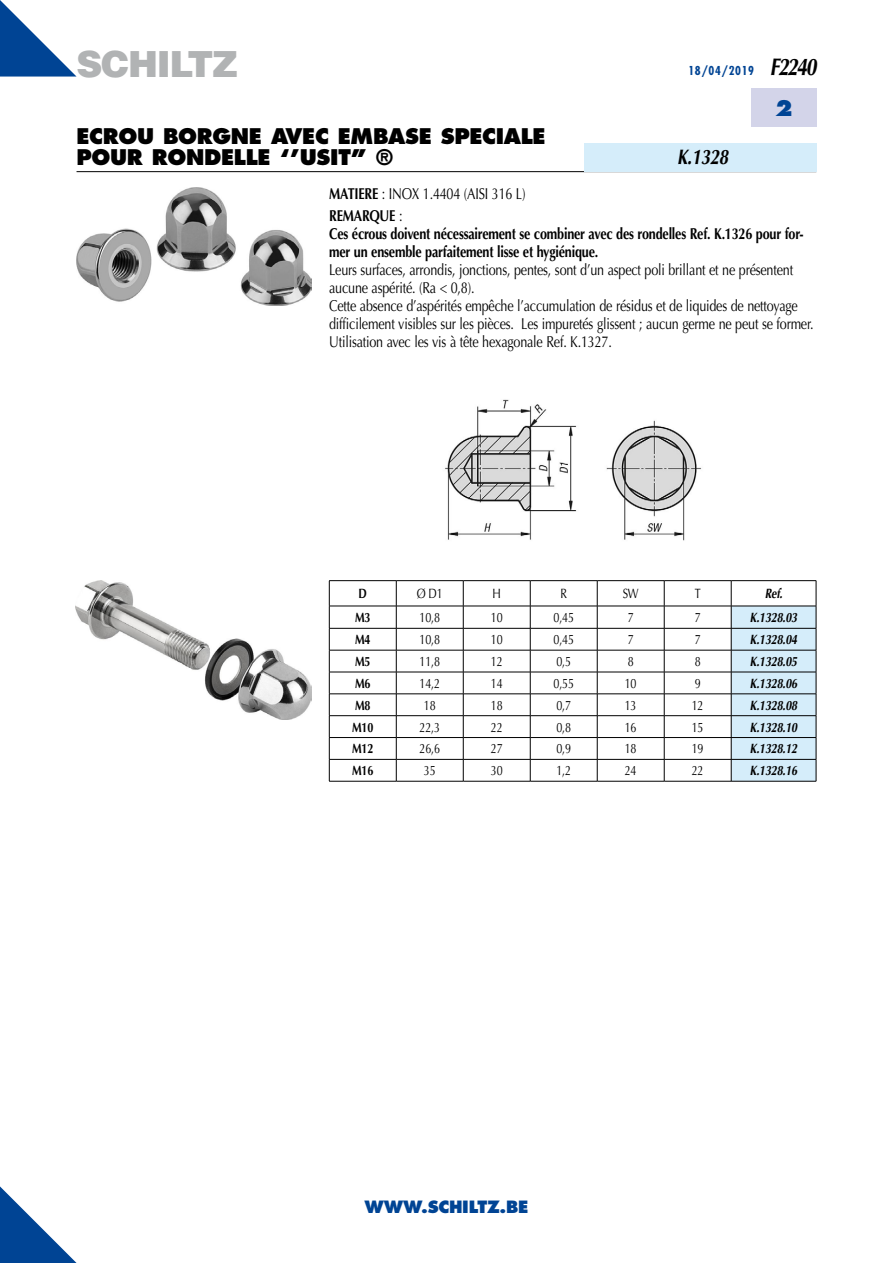
<style>
.page{position:relative;width:893px;height:1263px;background:#fff}
.page>*{position:absolute;margin:0;border:0;box-sizing:border-box;transform-origin:0 0}
.t1{font:900 36px "Helvetica";letter-spacing:-.035em;color:#b1b3b4}
.t2{font:italic 700 24px "Optima";letter-spacing:-.075em;color:#000;scale:.8 1}
.t3{font:800 21px/21px "Futura";letter-spacing:-.015em;color:#000}
.t4{font:italic 700 21px "Optima";color:#000;scale:.8 1}
.t5{font:800 21px "Futura";color:#004494}
.t6{font:800 16.5px "Futura";letter-spacing:-.015em;color:#004494}
.t7{font:15.75px/18px "Optima";letter-spacing:-.015em;color:#000;scale:.8 1}
.t8{font:700 15.75px/18px "Optima";letter-spacing:-.015em;color:#000;scale:.8 1}
.t9{font:13.5px "Optima";letter-spacing:-.015em;color:#000;scale:.8 1}
.t10{font:italic 700 13.5px "Optima";letter-spacing:-.015em;color:#000;scale:.8 1}
.t11{font:700 13.5px "Optima";letter-spacing:-.015em;color:#000;scale:.8 1}
.t12{font:700 condensed 12px "Futura";letter-spacing:.05em;color:#004494}
.s1{font-weight:700}
</style>
<div class="page">
<svg style="left:0;top:1186px;width:77px;height:77px"></svg>
<hr style="left:77px;top:171px;width:739px;height:1px;background:#000">
<div style="left:751px;top:89px;width:65px;height:38px;background:#d3d4e9"></div>
<svg style="left:0;top:0;width:77px;height:77px"></svg>
<div style="left:584px;top:143px;width:232px;height:28px;background:#d5edfa"></div>
<img style="left:76px;top:187px;width:235px;height:118px">
<img style="left:445px;top:399px;width:257px;height:142px">
<svg style="left:330px;top:581px;width:401px;height:200px"></svg>
<svg style="left:330px;top:607px;width:401px;height:152px"></svg>
<hr style="left:329px;top:580px;width:67px;height:1px;background:#000">
<hr style="left:396px;top:580px;width:67px;height:1px;background:#000">
<hr style="left:463px;top:580px;width:67px;height:1px;background:#000">
<hr style="left:530px;top:580px;width:67px;height:1px;background:#000">
<hr style="left:597px;top:580px;width:67px;height:1px;background:#000">
<hr style="left:664px;top:580px;width:67px;height:1px;background:#000">
<hr style="left:731px;top:580px;width:85px;height:1px;background:#000">
<hr style="left:329px;top:606px;width:67px;height:1px;background:#000">
<hr style="left:396px;top:606px;width:67px;height:1px;background:#000">
<hr style="left:463px;top:606px;width:67px;height:1px;background:#000">
<hr style="left:530px;top:606px;width:67px;height:1px;background:#000">
<hr style="left:597px;top:606px;width:67px;height:1px;background:#000">
<hr style="left:664px;top:606px;width:67px;height:1px;background:#000">
<hr style="left:329px;top:628px;width:67px;height:1px;background:#000">
<hr style="left:396px;top:628px;width:67px;height:1px;background:#000">
<hr style="left:463px;top:628px;width:67px;height:1px;background:#000">
<hr style="left:530px;top:628px;width:67px;height:1px;background:#000">
<hr style="left:597px;top:628px;width:67px;height:1px;background:#000">
<hr style="left:664px;top:628px;width:67px;height:1px;background:#000">
<hr style="left:329px;top:650px;width:67px;height:1px;background:#000">
<hr style="left:396px;top:650px;width:67px;height:1px;background:#000">
<hr style="left:463px;top:650px;width:67px;height:1px;background:#000">
<hr style="left:530px;top:650px;width:67px;height:1px;background:#000">
<hr style="left:597px;top:650px;width:67px;height:1px;background:#000">
<hr style="left:664px;top:650px;width:67px;height:1px;background:#000">
<hr style="left:329px;top:672px;width:67px;height:1px;background:#000">
<hr style="left:396px;top:672px;width:67px;height:1px;background:#000">
<hr style="left:463px;top:672px;width:67px;height:1px;background:#000">
<hr style="left:530px;top:672px;width:67px;height:1px;background:#000">
<hr style="left:597px;top:672px;width:67px;height:1px;background:#000">
<hr style="left:664px;top:672px;width:67px;height:1px;background:#000">
<hr style="left:329px;top:694px;width:67px;height:1px;background:#000">
<hr style="left:396px;top:694px;width:67px;height:1px;background:#000">
<hr style="left:463px;top:694px;width:67px;height:1px;background:#000">
<hr style="left:530px;top:694px;width:67px;height:1px;background:#000">
<hr style="left:597px;top:694px;width:67px;height:1px;background:#000">
<hr style="left:664px;top:694px;width:67px;height:1px;background:#000">
<hr style="left:329px;top:715px;width:67px;height:1px;background:#000">
<hr style="left:396px;top:715px;width:67px;height:1px;background:#000">
<hr style="left:463px;top:715px;width:67px;height:1px;background:#000">
<hr style="left:530px;top:715px;width:67px;height:1px;background:#000">
<hr style="left:597px;top:715px;width:67px;height:1px;background:#000">
<hr style="left:664px;top:715px;width:67px;height:1px;background:#000">
<hr style="left:329px;top:737px;width:67px;height:1px;background:#000">
<hr style="left:396px;top:737px;width:67px;height:1px;background:#000">
<hr style="left:463px;top:737px;width:67px;height:1px;background:#000">
<hr style="left:530px;top:737px;width:67px;height:1px;background:#000">
<hr style="left:597px;top:737px;width:67px;height:1px;background:#000">
<hr style="left:664px;top:737px;width:67px;height:1px;background:#000">
<hr style="left:329px;top:759px;width:67px;height:1px;background:#000">
<svg style="left:329px;top:581px;width:1px;height:200px"></svg>
<hr style="left:396px;top:759px;width:67px;height:1px;background:#000">
<svg style="left:396px;top:581px;width:1px;height:200px"></svg>
<hr style="left:463px;top:759px;width:67px;height:1px;background:#000">
<svg style="left:463px;top:581px;width:1px;height:200px"></svg>
<hr style="left:530px;top:759px;width:67px;height:1px;background:#000">
<svg style="left:530px;top:581px;width:1px;height:200px"></svg>
<hr style="left:597px;top:759px;width:67px;height:1px;background:#000">
<svg style="left:597px;top:581px;width:1px;height:200px"></svg>
<hr style="left:664px;top:759px;width:67px;height:1px;background:#000">
<hr style="left:329px;top:781px;width:67px;height:1px;background:#000">
<hr style="left:396px;top:781px;width:67px;height:1px;background:#000">
<hr style="left:463px;top:781px;width:67px;height:1px;background:#000">
<hr style="left:530px;top:781px;width:67px;height:1px;background:#000">
<hr style="left:597px;top:781px;width:67px;height:1px;background:#000">
<hr style="left:664px;top:781px;width:67px;height:1px;background:#000">
<svg style="left:664px;top:581px;width:1px;height:200px"></svg>
<svg style="left:731px;top:581px;width:86px;height:200px"></svg>
<hr style="left:731px;top:781px;width:85px;height:1px;background:#000">
<img style="left:75px;top:580px;width:236px;height:140px">
<h1 class="t1" style="left:77px;top:40px;width:163px">SCHILTZ</h1>
<h2 class="t2" style="left:770px;top:52px;width:60px">F2240</h2>
<h3 class="t5" style="left:775px;top:95px;width:19px">2</h3>
<p class="t12" style="left:688px;top:63px;width:67px">18/04/2019</p>
<h3 class="t3" style="left:77px;top:125px;width:471px">ECROU BORGNE AVEC EMBASE SPECIALE<br>POUR RONDELLE ‘’USIT’’ ®</h3>
<p class="t7" style="left:329px;top:182px;width:247px;line-height:22.2px"><span class="s1">MATIERE</span> : INOX 1.4404 (AISI 316 L)<br><span class="s1">REMARQUE</span> :</p>
<p class="t8" style="left:329px;top:225px;width:594px">Ces écrous doivent nécessairement se combiner avec des rondelles Ref. K.1326 pour for&shy;mer un ensemble parfaitement lisse et hygiénique.</p>
<p class="t7" style="left:329px;top:261px;width:607px">Leurs surfaces, arrondis, jonctions, pentes, sont d’un aspect poli brillant et ne présentent aucune aspérité. (Ra &lt; 0,8).<br>Cette absence d’aspérités empêche l’accumulation de résidus et de liquides de nettoyage difficilement visibles sur les pièces. Les impuretés glissent ; aucun germe ne peut se former.<br>Utilisation avec les vis à tête hexagonale Ref. K.1327.</p>
<h3 class="t4" style="left:677px;top:145px;width:65px">K.1328</h3>
<p class="t11" style="left:359px;top:586px;width:12px">D</p>
<p class="t9" style="left:417px;top:586px;width:34px">Ø D1</p>
<p class="t9" style="left:493px;top:586px;width:12px">H</p>
<p class="t9" style="left:560px;top:586px;width:10px">R</p>
<p class="t9" style="left:623px;top:586px;width:22px">SW</p>
<p class="t9" style="left:695px;top:586px;width:9px">T</p>
<p class="t10" style="left:765px;top:586px;width:24px">Ref.</p>
<p class="t11" style="left:355px;top:610px;width:21px">M3</p>
<p class="t9" style="left:419px;top:610px;width:27px">10,8</p>
<p class="t9" style="left:491px;top:610px;width:16px">10</p>
<p class="t9" style="left:553px;top:610px;width:27px">0,45</p>
<p class="t9" style="left:628px;top:610px;width:9px">7</p>
<p class="t9" style="left:695px;top:610px;width:9px">7</p>
<p class="t10" style="left:750px;top:610px;width:61px">K.1328.03</p>
<p class="t11" style="left:355px;top:632px;width:21px">M4</p>
<p class="t9" style="left:419px;top:632px;width:27px">10,8</p>
<p class="t9" style="left:491px;top:632px;width:16px">10</p>
<p class="t9" style="left:553px;top:632px;width:27px">0,45</p>
<p class="t9" style="left:628px;top:632px;width:9px">7</p>
<p class="t9" style="left:695px;top:632px;width:9px">7</p>
<p class="t10" style="left:750px;top:632px;width:61px">K.1328.04</p>
<p class="t11" style="left:355px;top:653px;width:21px">M5</p>
<p class="t9" style="left:419px;top:654px;width:27px">11,8</p>
<p class="t9" style="left:491px;top:654px;width:16px">12</p>
<p class="t9" style="left:556px;top:654px;width:20px">0,5</p>
<p class="t9" style="left:628px;top:654px;width:9px">8</p>
<p class="t9" style="left:695px;top:654px;width:9px">8</p>
<p class="t10" style="left:750px;top:653px;width:61px">K.1328.05</p>
<p class="t11" style="left:355px;top:675px;width:21px">M6</p>
<p class="t9" style="left:419px;top:675px;width:27px">14,2</p>
<p class="t9" style="left:491px;top:675px;width:16px">14</p>
<p class="t9" style="left:553px;top:675px;width:27px">0,55</p>
<p class="t9" style="left:625px;top:675px;width:16px">10</p>
<p class="t9" style="left:695px;top:675px;width:9px">9</p>
<p class="t10" style="left:750px;top:675px;width:61px">K.1328.06</p>
<p class="t11" style="left:355px;top:697px;width:21px">M8</p>
<p class="t9" style="left:424px;top:697px;width:16px">18</p>
<p class="t9" style="left:491px;top:697px;width:16px">18</p>
<p class="t9" style="left:556px;top:697px;width:20px">0,7</p>
<p class="t9" style="left:625px;top:697px;width:16px">13</p>
<p class="t9" style="left:692px;top:697px;width:16px">12</p>
<p class="t10" style="left:750px;top:697px;width:61px">K.1328.08</p>
<p class="t11" style="left:352px;top:719px;width:28px">M10</p>
<p class="t9" style="left:419px;top:719px;width:27px">22,3</p>
<p class="t9" style="left:491px;top:719px;width:16px">22</p>
<p class="t9" style="left:556px;top:719px;width:20px">0,8</p>
<p class="t9" style="left:625px;top:719px;width:16px">16</p>
<p class="t9" style="left:692px;top:719px;width:16px">15</p>
<p class="t10" style="left:750px;top:719px;width:61px">K.1328.10</p>
<p class="t11" style="left:352px;top:741px;width:28px">M12</p>
<p class="t9" style="left:419px;top:741px;width:27px">26,6</p>
<p class="t9" style="left:491px;top:741px;width:16px">27</p>
<p class="t9" style="left:556px;top:741px;width:20px">0,9</p>
<p class="t9" style="left:625px;top:741px;width:16px">18</p>
<p class="t9" style="left:692px;top:741px;width:16px">19</p>
<p class="t10" style="left:750px;top:741px;width:61px">K.1328.12</p>
<p class="t11" style="left:352px;top:763px;width:28px">M16</p>
<p class="t9" style="left:424px;top:763px;width:16px">35</p>
<p class="t9" style="left:491px;top:763px;width:16px">30</p>
<p class="t9" style="left:556px;top:763px;width:20px">1,2</p>
<p class="t9" style="left:625px;top:763px;width:16px">24</p>
<p class="t9" style="left:692px;top:763px;width:16px">22</p>
<p class="t10" style="left:750px;top:763px;width:61px">K.1328.16</p>
<p class="t6" style="left:365px;top:1197px;width:165px">WWW.SCHILTZ.BE</p>
</div>
